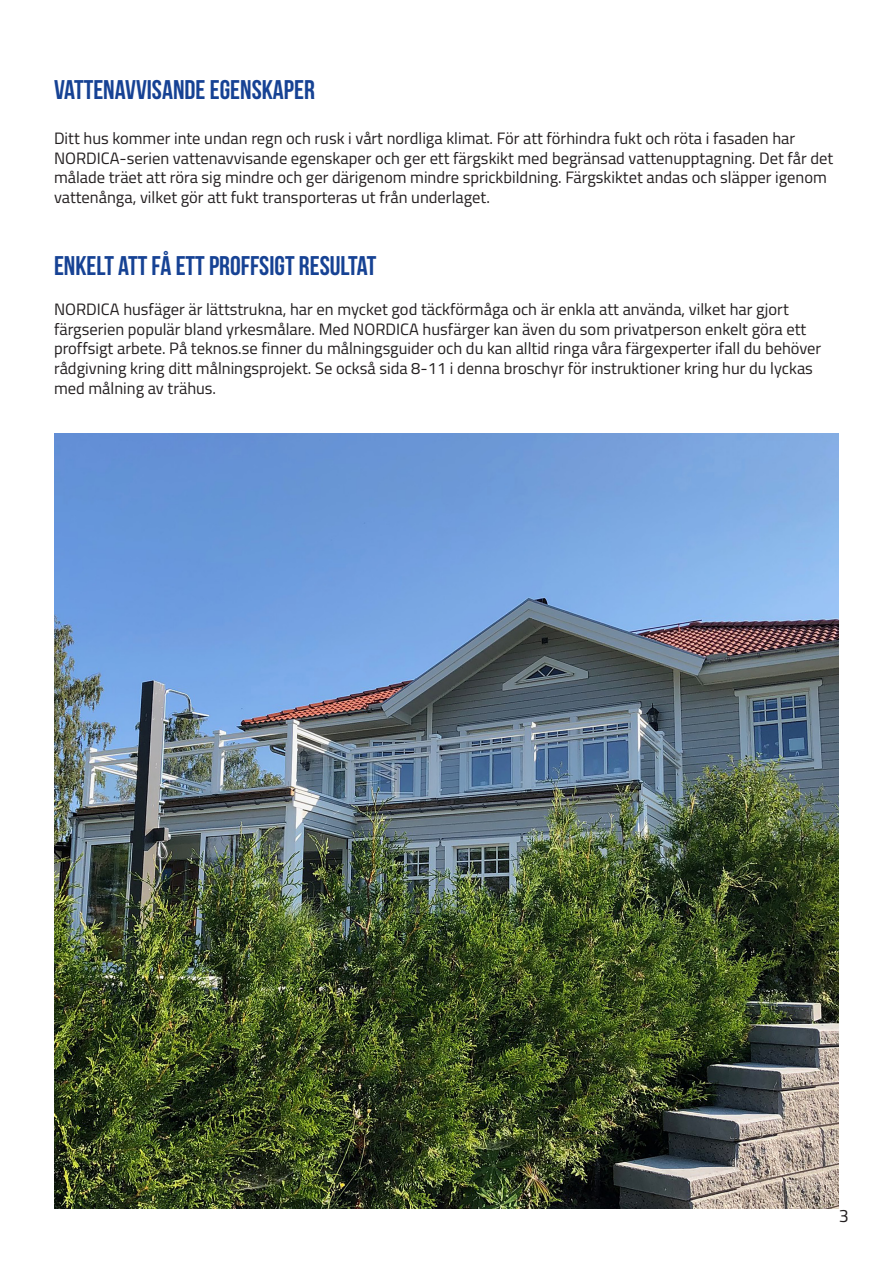
<style>
.page{position:relative;width:893px;height:1263px;background:#fff}
.page>*{position:absolute;margin:0;border:0;box-sizing:border-box;transform-origin:0 0}
.t1{font:700 27px "Bebas Neue";color:#164294}
.t2{font:18px "Titillium Regular Upright";color:#231f20}
.t3{font:16.5px/19.8px "Titillium";color:#231f20}
</style>
<div class="page">
<img style="left:54px;top:434px;width:785px;height:775px">
<p class="t1" style="left:54px;top:75px;width:262px">VATTENAVVISANDE EGENSKAPER</p>
<p class="t3" style="left:54px;top:127px;width:781px">Ditt hus kommer inte undan regn och rusk i vårt nordliga klimat. För att förhindra fukt och röta i fasaden har NORDICA-serien vattenavvisande egenskaper och ger ett färgskikt med begränsad vattenupptagning. Det får det målade träet att röra sig mindre och ger därigenom mindre sprickbildning. Färgskiktet andas och släpper igenom vattenånga, vilket gör att fukt transporteras ut från underlaget.</p>
<p class="t1" style="left:54px;top:251px;width:324px">ENKELT ATT FÅ ETT PROFFSIGT RESULTAT</p>
<p class="t3" style="left:54px;top:298px;width:769px">NORDICA husfäger är lättstrukna, har en mycket god täckförmåga och är enkla att använda, vilket har gjort färgserien populär bland yrkesmålare. Med NORDICA husfärger kan även du som privatperson enkelt göra ett proffsigt arbete. På teknos.se finner du målningsguider och du kan alltid ringa våra färgexperter ifall du behöver rådgivning kring ditt målningsprojekt. Se också sida 8-11 i denna broschyr för instruktioner kring hur du lyckas med målning av trähus.</p>
<p class="t2" style="left:839px;top:1203px;width:12px">3</p>
</div>
